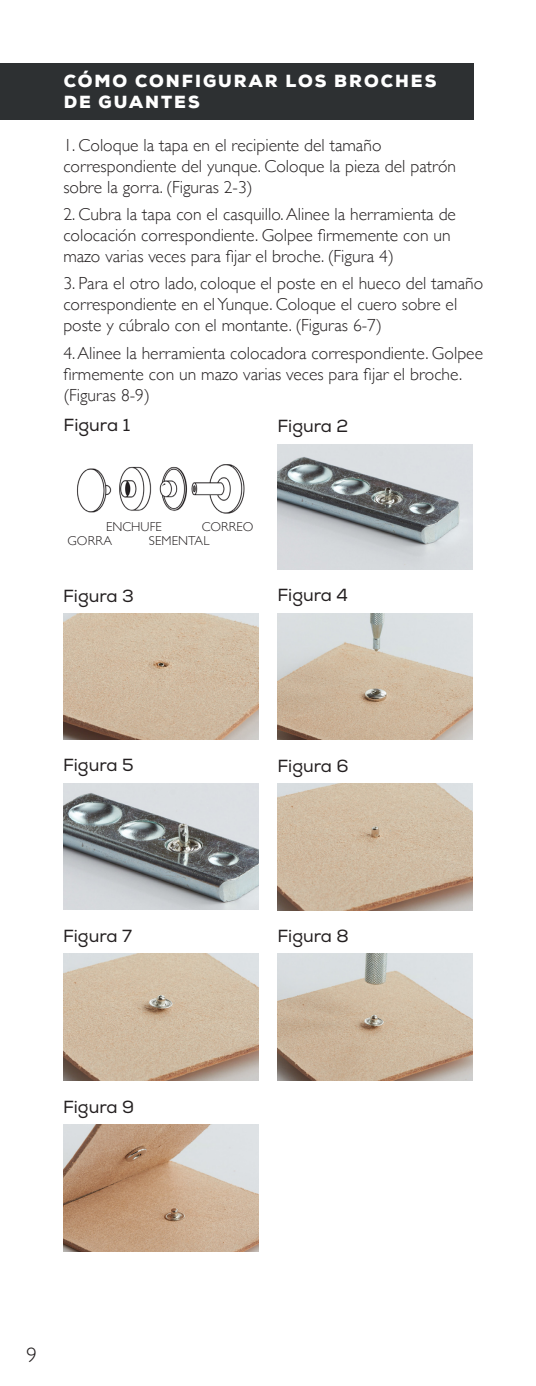
<style>
.page{position:relative;width:536px;height:1386px;background:#fff}
.page>*{position:absolute;margin:0;border:0;box-sizing:border-box;transform-origin:0 0}
.t1{font:300 21px "Gill Sans Nova";color:#231f20}
.t2{font:300 17.5px/21px "Gill Sans";color:#231f20}
.t3{font:17.5px "Nexa";color:#231f20}
.t4{font:900 17.5px/21px "Nexa";letter-spacing:.115em;color:#fff}
.t5{font:300 12.95px "Gill Sans";letter-spacing:.005em;color:#231f20}
</style>
<div class="page">
<div style="left:0;top:63px;width:473px;height:57px;background:#2d3032"></div>
<img style="left:277px;top:444px;width:196px;height:126px">
<img style="left:63px;top:614px;width:195px;height:126px">
<img style="left:277px;top:613px;width:196px;height:127px">
<img style="left:277px;top:783px;width:196px;height:127px">
<img style="left:277px;top:954px;width:196px;height:126px">
<img style="left:63px;top:783px;width:195px;height:127px">
<img style="left:63px;top:954px;width:195px;height:126px">
<img style="left:63px;top:1124px;width:195px;height:127px">
<img style="left:77px;top:464px;width:168px;height:50px">
<p class="t4" style="left:64px;top:71px;width:374px">CÓMO CONFIGURAR LOS BROCHES<br>DE GUANTES</p>
<p class="t2" style="left:63px;top:134px;width:394px">1. Coloque la tapa en el recipiente del tamaño correspondiente del yunque. Coloque la pieza del patrón sobre la gorra. (Figuras 2-3)</p>
<p class="t2" style="left:63px;top:203px;width:394px">2. Cubra la tapa con el casquillo. Alinee la herramienta de colocación correspondiente. Golpee firmemente con un mazo varias veces para fijar el broche. (Figura 4)</p>
<p class="t2" style="left:63px;top:272px;width:421px">3. Para el otro lado, coloque el poste en el hueco del tamaño correspondiente en el Yunque. Coloque el cuero sobre el poste y cúbralo con el montante. (Figuras 6-7)</p>
<p class="t2" style="left:63px;top:342px;width:421px">4. Alinee la herramienta colocadora correspondiente. Golpee firmemente con un mazo varias veces para fijar el broche. (Figuras 8-9)</p>
<p class="t3" style="left:63px;top:415px;width:68px">Figura 1</p>
<p class="t3" style="left:277px;top:416px;width:72px">Figura 2</p>
<p class="t5" style="left:106px;top:517px;width:57px">ENCHUFE</p>
<p class="t5" style="left:149px;top:531px;width:62px">SEMENTAL</p>
<p class="t5" style="left:202px;top:517px;width:53px">CORREO</p>
<p class="t5" style="left:68px;top:531px;width:46px">GORRA</p>
<p class="t3" style="left:63px;top:586px;width:72px">Figura 3</p>
<p class="t3" style="left:277px;top:585px;width:72px">Figura 4</p>
<p class="t3" style="left:63px;top:755px;width:72px">Figura 5</p>
<p class="t3" style="left:63px;top:925px;width:70px">Figura 7</p>
<p class="t3" style="left:63px;top:1096px;width:73px">Figura 9</p>
<p class="t3" style="left:277px;top:755px;width:73px">Figura 6</p>
<p class="t3" style="left:277px;top:925px;width:73px">Figura 8</p>
<p class="t1" style="left:26px;top:1342px;width:12px">9</p>
</div>
